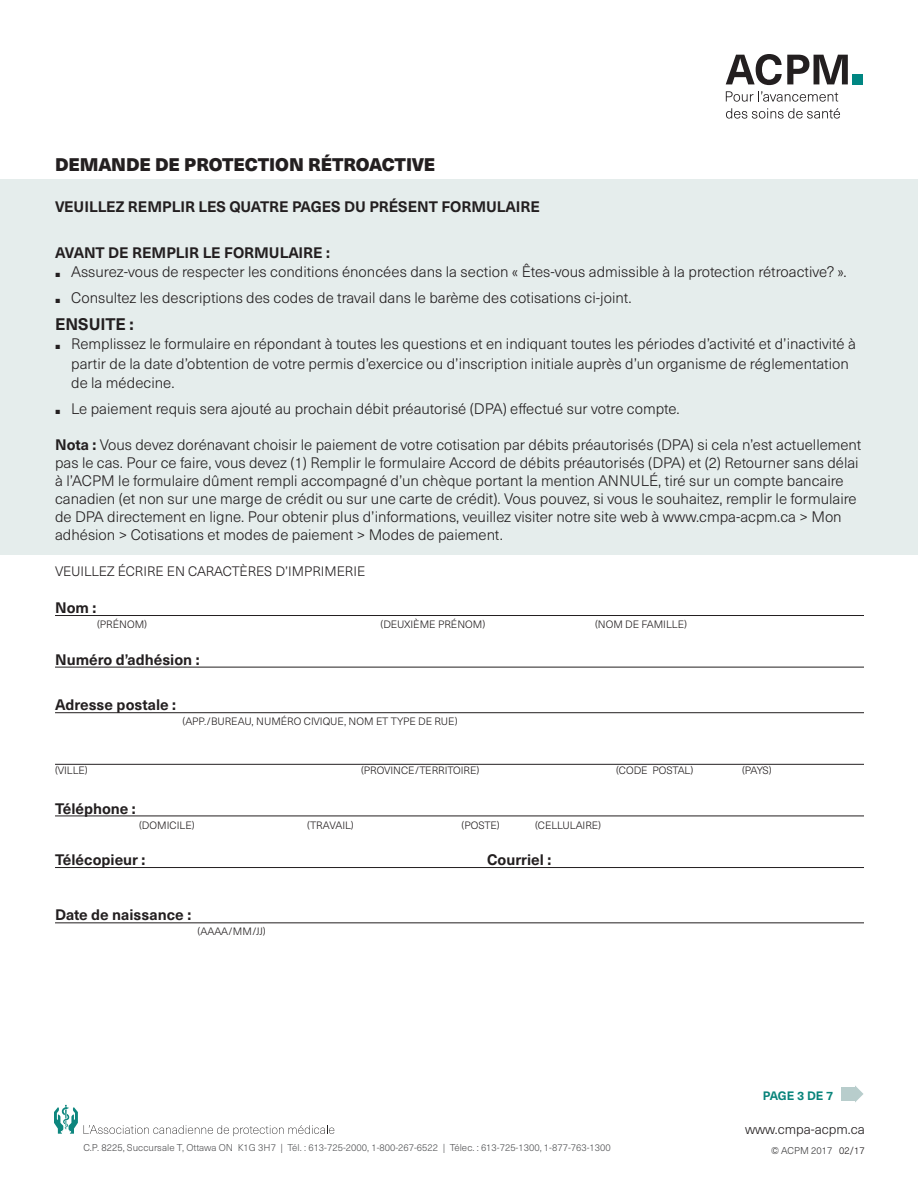
<style>
.page{position:relative;width:918px;height:1188px;background:#fff}
.page>*{position:absolute;margin:0;border:0;box-sizing:border-box;transform-origin:0 0}
.t1{font:900 18px "Neue Haas Unica Pro";letter-spacing:-.005em;color:#231f20}
.t2{font:700 16.5px "Neue Haas Unica Pro";color:#231f20}
.t3{font:300 15px/18px "Neue Haas Unica Pro";color:#231f20}
.t4{font:700 15px "Neue Haas Unica Pro";color:#231f20}
.t5{font:300 13.5px "Neue Haas Unica Pro";color:#231f20}
.t6{font:700 12px "Neue Haas Unica Pro";color:#09847b}
.t7{font:300 10.5px "Neue Haas Unica Pro";color:#231f20}
.t8{font:300 9.75px "Neue Haas Unica Pro";color:#57585a}
.t9{font:300 9.75px "Neue Haas Unica Pro";color:#3e3e3f}
.s1{font-family:"Arial";font-weight:400;font-size:9px}
.s2{font-weight:700}
.s3{color:#505052}
.s4{color:#231f20}
</style>
<div class="page">
<div style="left:0;top:180px;width:918px;height:375px;background:#e5edec"></div>
<div style="left:842px;top:1087px;width:13px;height:14px;background:#b8cdcc"></div>
<svg style="left:855px;top:1085px;width:9px;height:17px"></svg>
<svg style="left:726px;top:54px;width:122px;height:31px"></svg>
<svg style="left:726px;top:108px;width:114px;height:11px"></svg>
<div style="left:853px;top:74px;width:10px;height:10px;background:#008682"></div>
<svg style="left:726px;top:91px;width:112px;height:11px"></svg>
<svg style="left:54px;top:1105px;width:24px;height:29px"></svg>
<svg style="left:84px;top:1125px;width:250px;height:11px"></svg>
<hr style="left:55px;top:615px;width:809px;height:1px;background:#231f20">
<hr style="left:55px;top:667px;width:809px;height:1px;background:#231f20">
<hr style="left:55px;top:712px;width:809px;height:1px;background:#231f20">
<hr style="left:55px;top:764px;width:809px;height:1px;background:#231f20">
<hr style="left:55px;top:816px;width:809px;height:1px;background:#231f20">
<hr style="left:55px;top:867px;width:809px;height:1px;background:#231f20">
<hr style="left:55px;top:923px;width:809px;height:1px;background:#231f20">
<p class="t1" style="left:55px;top:153px;width:382px">DEMANDE DE PROTECTION RÉTROACTIVE</p>
<p class="t4" style="left:55px;top:198px;width:104px">VEUILLEZ REMPL</p>
<p class="t4" style="left:180px;top:198px;width:361px">IR LES QUATRE PAGES DU PRÉSENT FORM ULAIRE</p>
<p class="t4" style="left:55px;top:243px;width:109px">AVANT DE REMPL</p>
<p class="t4" style="left:185px;top:243px;width:147px">IR LE FORM ULAIRE :</p>
<p class="t3" style="left:55px;top:263px;width:793px"><span class="s1">■</span> Assurez-vous de respecter les conditions énoncées dans la section « Êtes-vous admissible à la protection rétroactive? ».</p>
<p class="t3" style="left:55px;top:289px;width:578px"><span class="s1">■</span> Consultez les descriptions des codes de travail dans le barème des cotisations ci-joint.</p>
<p class="t2" style="left:55px;top:314px;width:80px">ENSUITE :</p>
<p class="t3" style="left:71px;top:334px;width:786px;line-height:19.5px;text-indent:-16px"><span class="s1">■</span> Remplissez le formulaire en répondant à toutes les questions et en indiquant toutes les périodes d’activité et d’inactivité à partir de la date d’obtention de votre permis d’exercice ou d’inscription initiale auprès d’un organisme de réglementation de la médecine.</p>
<p class="t3" style="left:55px;top:400px;width:626px"><span class="s1">■</span> Le paiement requis sera ajouté au prochain débit préautorisé (DPA) effectué sur votre compte.</p>
<p class="t3" style="left:55px;top:436px;width:808px"><span class="s2">NOTA :</span> Vous devez dorénavant choisir le paiement de votre cotisation par débits préautorisés (DPA) si cela n’est actuellement pas le cas. Pour ce faire, vous devez (1) Remplir le formulaire Accord de débits préautorisés (DPA) et (2) Retourner sans délai à l’ACPM le formulaire dûment rempli accompagné d’un chèque portant la mention ANNULÉ, tiré sur un compte bancaire canadien (et non sur une marge de crédit ou sur une carte de crédit). Vous pouvez, si vous le souhaitez, remplir le formulaire de DPA directement en ligne. Pour obtenir plus d’informations, veuillez visiter notre site web à www.cmpa-acpm.ca &gt; Mon adhésion &gt; Cotisations et modes de paiement &gt; Modes de paiement.</p>
<p class="t5" style="left:55px;top:564px;width:17px">Veuille</p>
<p class="t5" style="left:107px;top:564px;width:19px">z écrire</p>
<p class="t5" style="left:167px;top:564px;width:31px">en caract</p>
<p class="t5" style="left:240px;top:564px;width:17px">ères</p>
<p class="t5" style="left:276px;top:564px;width:22px">d’imprimerie</p>
<p class="t4" style="left:55px;top:599px;width:43px">NOM :</p>
<p class="t7" style="left:97px;top:618px;width:31px">(prÉnom</p>
<p class="t7" style="left:144px;top:618px;width:4px">)</p>
<p class="t7" style="left:381px;top:618px;width:11px">(deu</p>
<p class="t7" style="left:404px;top:618px;width:42px">xième prénom</p>
<p class="t7" style="left:482px;top:618px;width:4px">)</p>
<p class="t7" style="left:595px;top:618px;width:12px">(nom</p>
<p class="t7" style="left:625px;top:618px;width:29px">de famille</p>
<p class="t7" style="left:684px;top:618px;width:4px">)</p>
<p class="t4" style="left:55px;top:650px;width:146px">N UMÉRO D’ADHÉSION :</p>
<p class="t4" style="left:55px;top:696px;width:123px">ADRESSE POSTALE :</p>
<p class="t7" style="left:183px;top:715px;width:277px">(APP./BUREAU, NUMÉRO CIVIQUE, NOM ET TYPE DE RUE)</p>
<p class="t7" style="left:55px;top:764px;width:10px">(ville</p>
<p class="t7" style="left:85px;top:764px;width:4px">)</p>
<p class="t7" style="left:361px;top:764px;width:120px">(PROVINCE/TERRITOire)</p>
<p class="t7" style="left:616px;top:764px;width:44px">(CODE postal</p>
<p class="t7" style="left:690px;top:764px;width:4px">)</p>
<p class="t7" style="left:742px;top:764px;width:10px">(pays</p>
<p class="t7" style="left:769px;top:764px;width:4px">)</p>
<p class="t4" style="left:55px;top:799px;width:82px">TÉLÉPHONE :</p>
<p class="t7" style="left:139px;top:819px;width:10px">(domicile</p>
<p class="t7" style="left:192px;top:819px;width:4px">)</p>
<p class="t7" style="left:307px;top:819px;width:10px">(travail</p>
<p class="t7" style="left:351px;top:819px;width:4px">)</p>
<p class="t7" style="left:462px;top:819px;width:11px">(poste</p>
<p class="t7" style="left:497px;top:819px;width:4px">)</p>
<p class="t7" style="left:535px;top:819px;width:10px">(cellulaire</p>
<p class="t7" style="left:598px;top:819px;width:4px">)</p>
<p class="t4" style="left:55px;top:851px;width:92px">TÉLÉCOPIEUR :</p>
<p class="t4" style="left:487px;top:851px;width:66px">COURRIEL :</p>
<p class="t4" style="left:55px;top:906px;width:138px">DATE DE NAISSANCE :</p>
<p class="t7" style="left:198px;top:925px;width:70px">(AAAA/MM/JJ)</p>
<p class="t8" style="left:83px;top:1142px;width:529px"><span class="s3">C.P. 8225, Succursale T</span>, Ottawa ON K1G 3H7 | Tél. : 613-725-2000, 1-800-267-6522 | <span class="s3">Télec. :</span> 613-725-1300, 1-877-763-1300</p>
<p class="t6" style="left:763px;top:1088px;width:72px">PAGE 3 DE 7</p>
<p class="t5" style="left:745px;top:1121px;width:121px">www.cmpa-acpm.ca</p>
<p class="t9" style="left:771px;top:1145px;width:95px">© ACPM 2017 <span class="s4">02/17</span></p>
</div>
